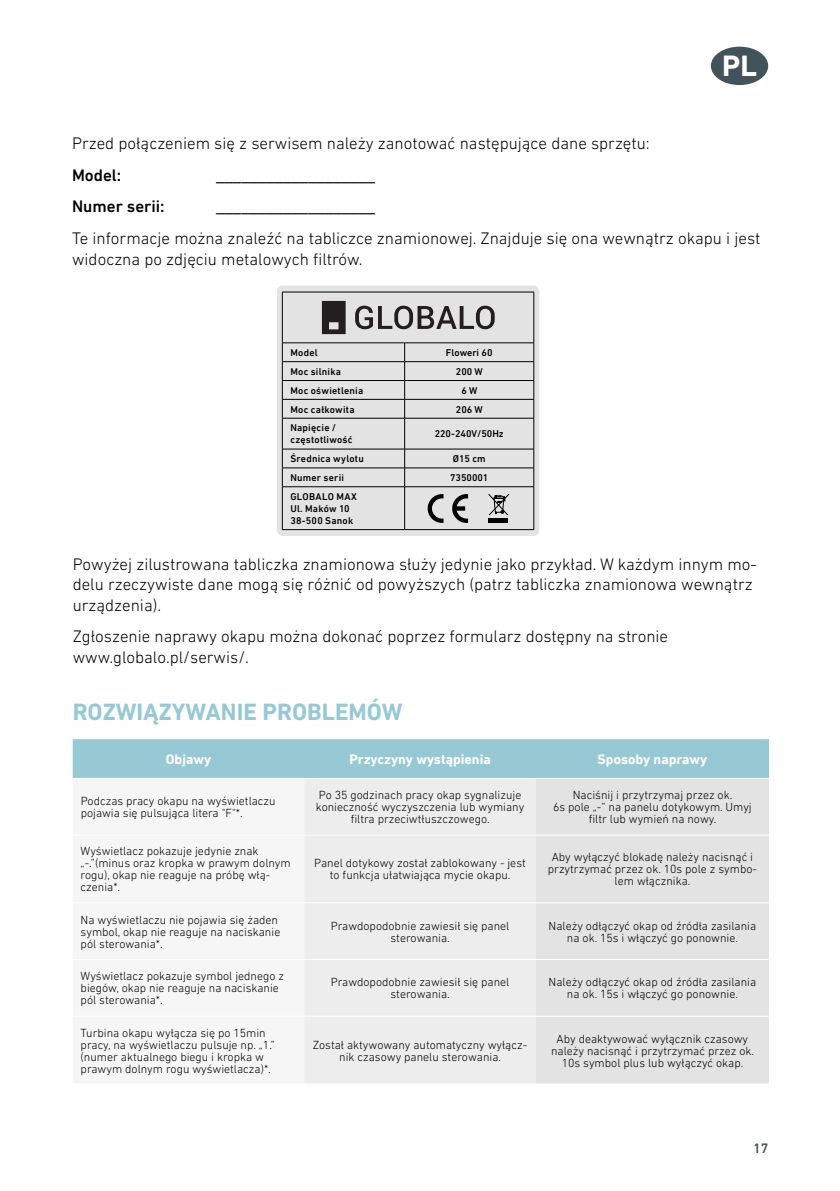
<style>
.page{position:relative;width:840px;height:1191px;background:#fff}
.page>*{position:absolute;margin:0;border:0;box-sizing:border-box;transform-origin:0 0}
.t1{font:700 30px "DIN Next LT Pro";color:#fff}
.t2{font:700 24px "DIN Next LT Pro";color:#97c9d5}
.t3{font:300 17px/20.4px "DIN Next LT Pro";color:#000}
.t4{font:500 17px "DIN Next LT Pro";color:#000}
.t5{font:700 14px "DIN Next LT Pro";color:#fff}
.t6{font:500 14px "DIN Next LT Pro";color:#42535a}
.t7{font:300 12px/12px "DIN Next LT Pro";color:#000;text-align:center}
.t8{font:500 10px/12px "DIN Next LT Pro";letter-spacing:.02em;color:#000}
.t9{font:500 10px "DIN Next LT Pro";color:#000}
</style>
<div class="page">
<div style="left:710px;top:47px;width:57px;height:38px;background:#42535a;border-radius:50%"></div>
<div style="left:73px;top:739px;width:695px;height:39px;background:#97c9d5"></div>
<div style="left:304px;top:779px;width:231px;height:304px;background:#ededed"></div>
<div style="left:535px;top:779px;width:233px;height:304px;background:#e3e3e3"></div>
<hr style="left:304px;top:834px;width:231px;height:1px;background:#fff">
<hr style="left:535px;top:834px;width:233px;height:1px;background:#fff">
<hr style="left:304px;top:902px;width:231px;height:1px;background:#fff">
<hr style="left:535px;top:902px;width:233px;height:1px;background:#fff">
<hr style="left:304px;top:959px;width:231px;height:1px;background:#fff">
<hr style="left:535px;top:959px;width:233px;height:1px;background:#fff">
<hr style="left:304px;top:1016px;width:231px;height:1px;background:#fff">
<hr style="left:535px;top:1016px;width:233px;height:1px;background:#fff">
<div style="left:277px;top:286px;width:262px;height:250px;background:#e3e3e4;border-radius:6px"></div>
<hr style="left:533px;top:292px;width:1px;height:50px;background:#000">
<hr style="left:282px;top:292px;width:122px;height:1px;background:#000">
<hr style="left:282px;top:292px;width:1px;height:50px;background:#000">
<hr style="left:404px;top:292px;width:129px;height:1px;background:#000">
<hr style="left:282px;top:342px;width:122px;height:1px;background:#000">
<hr style="left:404px;top:342px;width:129px;height:1px;background:#000">
<hr style="left:282px;top:361px;width:122px;height:1px;background:#000">
<hr style="left:404px;top:361px;width:129px;height:1px;background:#000">
<hr style="left:282px;top:380px;width:122px;height:1px;background:#000">
<hr style="left:404px;top:380px;width:129px;height:1px;background:#000">
<hr style="left:282px;top:399px;width:122px;height:1px;background:#000">
<svg style="left:282px;top:343px;width:1px;height:75px"></svg>
<hr style="left:404px;top:399px;width:129px;height:1px;background:#000">
<svg style="left:404px;top:343px;width:1px;height:75px"></svg>
<svg style="left:533px;top:343px;width:1px;height:75px"></svg>
<hr style="left:282px;top:418px;width:122px;height:1px;background:#000">
<hr style="left:282px;top:418px;width:1px;height:31px;background:#000">
<hr style="left:404px;top:418px;width:129px;height:1px;background:#000">
<hr style="left:404px;top:418px;width:1px;height:31px;background:#000">
<hr style="left:533px;top:418px;width:1px;height:31px;background:#000">
<hr style="left:282px;top:449px;width:122px;height:1px;background:#000">
<hr style="left:404px;top:449px;width:129px;height:1px;background:#000">
<hr style="left:282px;top:467px;width:122px;height:1px;background:#000">
<svg style="left:282px;top:449px;width:1px;height:37px"></svg>
<hr style="left:404px;top:467px;width:129px;height:1px;background:#000">
<svg style="left:404px;top:449px;width:1px;height:37px"></svg>
<svg style="left:533px;top:449px;width:1px;height:37px"></svg>
<hr style="left:282px;top:486px;width:122px;height:1px;background:#000">
<hr style="left:282px;top:487px;width:1px;height:42px;background:#000">
<hr style="left:404px;top:486px;width:129px;height:1px;background:#000">
<hr style="left:404px;top:487px;width:1px;height:42px;background:#000">
<hr style="left:533px;top:487px;width:1px;height:42px;background:#000">
<hr style="left:282px;top:529px;width:122px;height:1px;background:#000">
<hr style="left:404px;top:529px;width:129px;height:1px;background:#000">
<svg style="left:322px;top:301px;width:23px;height:33px"></svg>
<svg style="left:355px;top:306px;width:139px;height:23px"></svg>
<svg style="left:427px;top:494px;width:16px;height:29px"></svg>
<svg style="left:452px;top:494px;width:16px;height:29px"></svg>
<svg style="left:488px;top:494px;width:21px;height:21px"></svg>
<hr style="left:488px;top:519px;width:19px;height:4px;background:#000">
<h1 class="t1" style="left:721px;top:48px;width:36px">PL</h1>
<h3 class="t3" style="left:72px;top:133px;width:579px">Przed połączeniem się z serwisem należy zanotować następujące dane sprzętu:</h3>
<h3 class="t4" style="left:72px;top:165px;width:51px">Model:</h3>
<h3 class="t4" style="left:216px;top:165px;width:160px">___________________</h3>
<h3 class="t4" style="left:72px;top:197px;width:94px">Numer serii:</h3>
<h3 class="t4" style="left:216px;top:197px;width:160px">___________________</h3>
<h3 class="t3" style="left:72px;top:228px;width:689px">Te informacje można znaleźć na tabliczce znamionowej. Znajduje się ona wewnątrz okapu i jest widoczna po zdjęciu metalowych filtrów.</h3>
<p class="t8" style="left:290px;top:346px;width:29px">Model</p>
<p class="t9" style="left:445px;top:347px;width:48px">Floweri 60</p>
<p class="t8" style="left:290px;top:365px;width:52px">Moc silnika</p>
<p class="t8" style="left:455px;top:365px;width:28px">200 W</p>
<p class="t8" style="left:290px;top:384px;width:74px">Moc oświetlenia</p>
<p class="t8" style="left:461px;top:384px;width:17px">6 W</p>
<p class="t8" style="left:290px;top:403px;width:66px">Moc całkowita</p>
<p class="t8" style="left:455px;top:403px;width:28px">206 W</p>
<p class="t8" style="left:290px;top:422px;width:64px">Napięcie / częstotliwość</p>
<p class="t9" style="left:434px;top:428px;width:71px">220-240V/50Hz</p>
<p class="t8" style="left:290px;top:453px;width:75px">Średnica wylotu</p>
<p class="t8" style="left:452px;top:453px;width:34px">Ø15 cm</p>
<p class="t8" style="left:290px;top:471px;width:55px">Numer serii</p>
<p class="t9" style="left:450px;top:472px;width:40px">7350001</p>
<p class="t8" style="left:290px;top:490px;width:68px">GLOBALO MAX<br>Ul. Maków 10<br>38-500 Sanok</p>
<h3 class="t3" style="left:73px;top:554px;width:685px">Powyżej zilustrowana tabliczka znamionowa służy jedynie jako przykład. W każdym innym mo&shy;delu rzeczywiste dane mogą się różnić od powyższych (patrz tabliczka znamionowa wewnątrz urządzenia).</h3>
<h3 class="t3" style="left:73px;top:626px;width:596px">Zgłoszenie naprawy okapu można dokonać poprzez formularz dostępny na stronie www.globalo.pl/serwis/.</h3>
<h2 class="t2" style="left:73px;top:697px;width:331px">ROZWIĄZYWANIE PROBLEMÓW</h2>
<p class="t5" style="left:166px;top:751px;width:47px">Objawy</p>
<p class="t5" style="left:349px;top:751px;width:143px">Przyczyny wystąpienia</p>
<p class="t5" style="left:597px;top:751px;width:111px">Sposoby naprawy</p>
<p class="t7" style="left:81px;top:795px;width:196px;text-align:left">Podczas pracy okapu na wyświetlaczu pojawia się pulsująca litera "F"*.</p>
<p class="t7" style="left:315px;top:789px;width:210px">Po 35 godzinach pracy okap sygnalizuje konieczność wyczyszczenia lub wymiany filtra przeciwtłuszczowego.</p>
<p class="t7" style="left:552px;top:789px;width:200px">Naciśnij i przytrzymaj przez ok.<br>6s pole „-” na panelu dotykowym. Umyj filtr lub wymień na nowy.</p>
<p class="t7" style="left:81px;top:845px;width:211px;text-align:left">Wyświetlacz pokazuje jedynie znak „-.”(minus oraz kropka w prawym dolnym rogu), okap nie reaguje na próbę włą&shy;czenia*.</p>
<p class="t7" style="left:314px;top:857px;width:213px">Panel dotykowy został zablokowany - jest to funkcja ułatwiająca mycie okapu.</p>
<p class="t7" style="left:547px;top:851px;width:210px">Aby wyłączyć blokadę należy nacisnąć i przytrzymać przez ok. 10s pole z symbo&shy;lem włącznika.</p>
<p class="t7" style="left:81px;top:913px;width:201px;text-align:left">Na wyświetlaczu nie pojawia się żaden symbol, okap nie reaguje na naciskanie pól sterowania*.</p>
<p class="t7" style="left:330px;top:919px;width:180px">Prawdopodobnie zawiesił się panel sterowania.</p>
<p class="t7" style="left:548px;top:919px;width:209px">Należy odłączyć okap od źródła zasilania na ok. 15s i włączyć go ponownie.</p>
<p class="t7" style="left:81px;top:970px;width:205px;text-align:left">Wyświetlacz pokazuje symbol jednego z biegów, okap nie reaguje na naciskanie pól sterowania*.</p>
<p class="t7" style="left:330px;top:976px;width:180px">Prawdopodobnie zawiesił się panel sterowania.</p>
<p class="t7" style="left:548px;top:976px;width:209px">Należy odłączyć okap od źródła zasilania na ok. 15s i włączyć go ponownie.</p>
<p class="t7" style="left:81px;top:1026px;width:196px;text-align:left">Turbina okapu wyłącza się po 15min pracy, na wyświetlaczu pulsuje np. „1.” (numer aktualnego biegu i kropka w prawym dolnym rogu wyświetlacza)*.</p>
<p class="t7" style="left:313px;top:1038px;width:216px">Został aktywowany automatyczny wyłącz&shy;nik czasowy panelu sterowania.</p>
<p class="t7" style="left:550px;top:1032px;width:204px">Aby deaktywować wyłącznik czasowy należy nacisnąć i przytrzymać przez ok.<br>10s symbol plus lub wyłączyć okap.</p>
<p class="t6" style="left:752px;top:1139px;width:17px">17</p>
</div>
